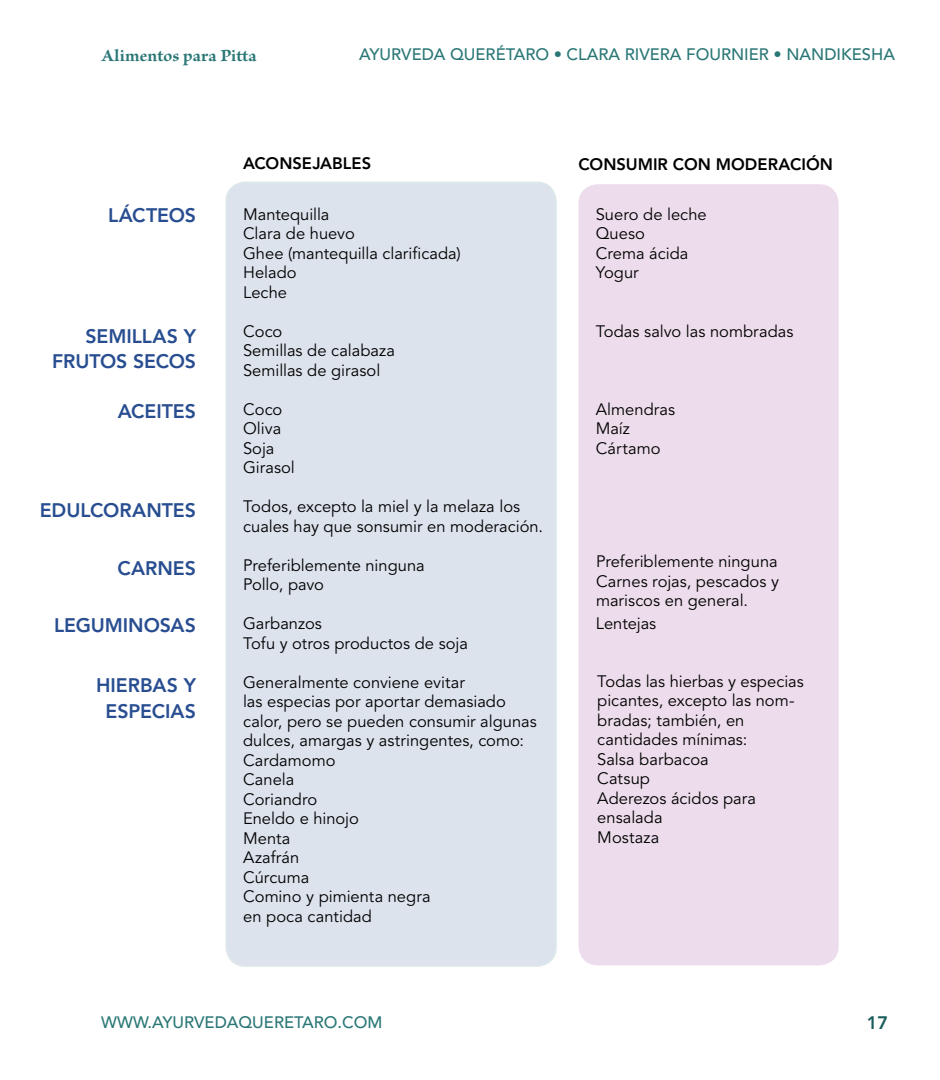
<style>
.page{position:relative;width:940px;height:1080px;background:#fff}
.page>*{position:absolute;margin:0;border:0;box-sizing:border-box;transform-origin:0 0}
.t1{font:800 19.5px/25.5px "Avenir LT Std";color:#284e91;text-align:right}
.t2{font:700 18px "Brioso Pro";letter-spacing:.005em;color:#2a7776}
.t3{font:800 18px "Avenir LT Std";color:#1a5d5b}
.t4{font:16.5px/19.5px "Avenir LT Std";color:#000}
.t5{font:500 16.5px "Avenir LT Std";color:#2a7776}
.t6{font:800 16.5px "Avenir LT Std";color:#000}
</style>
<div class="page">
<div style="left:578px;top:184px;width:260px;height:781px;background:#edddec;border-radius:19px"></div>
<div style="left:226px;top:182px;width:330px;height:784px;background:#dde3ed;border-radius:19px"></div>
<div style="left:225px;top:181px;width:332px;height:786px;border:2px solid #2a7776;border-radius:19px"></div>
<p class="t2" style="left:101px;top:46px;width:157px">Alimentos para Pitta</p>
<p class="t5" style="left:359px;top:45px;width:537px">AYURVEDA QUERÉTARO • CLARA RIVERA FOURNIER • NANDIKESHA</p>
<p class="t1" style="left:108px;top:203px;width:90px">LÁCTEOS</p>
<p class="t1" style="left:52px;top:323px;width:145px">SEMILLAS Y<br>FRUTOS SECOS</p>
<p class="t1" style="left:118px;top:398px;width:80px">ACEITES</p>
<p class="t1" style="left:40px;top:497px;width:158px">EDULCORANTES</p>
<p class="t1" style="left:117px;top:555px;width:80px">CARNES</p>
<p class="t1" style="left:54px;top:613px;width:143px">LEGUMINOSAS</p>
<p class="t1" style="left:96px;top:673px;width:101px;text-align:center">HIERBAS Y<br>ESPECIAS</p>
<p class="t6" style="left:243px;top:154px;width:130px">ACONSEJABLES</p>
<p class="t6" style="left:578px;top:155px;width:256px">CONSUMIR CON MODERACIÓN</p>
<p class="t4" style="left:243px;top:205px;width:88px">Mantequilla</p>
<p class="t4" style="left:596px;top:205px;width:112px">Suero de leche</p>
<p class="t4" style="left:243px;top:224px;width:113px">Clara de huevo</p>
<p class="t4" style="left:596px;top:224px;width:51px">Queso</p>
<p class="t4" style="left:243px;top:244px;width:219px">Ghee (mantequilla clarificada)</p>
<p class="t4" style="left:596px;top:244px;width:94px">Crema ácida</p>
<p class="t4" style="left:243px;top:263px;width:55px">Helado</p>
<p class="t4" style="left:595px;top:263px;width:44px">Yogur</p>
<p class="t4" style="left:243px;top:283px;width:45px">Leche</p>
<p class="t4" style="left:243px;top:322px;width:41px">Coco</p>
<p class="t4" style="left:596px;top:322px;width:199px">Todas salvo las nombradas</p>
<p class="t4" style="left:243px;top:341px;width:153px">Semillas de calabaza<br>Semillas de girasol</p>
<p class="t4" style="left:243px;top:400px;width:41px">Coco</p>
<p class="t4" style="left:596px;top:400px;width:81px">Almendras</p>
<p class="t4" style="left:243px;top:419px;width:40px">Oliva</p>
<p class="t4" style="left:596px;top:419px;width:36px">Maíz</p>
<p class="t4" style="left:243px;top:439px;width:33px">Soja</p>
<p class="t4" style="left:595px;top:439px;width:66px">Cártamo</p>
<p class="t4" style="left:243px;top:458px;width:53px">Girasol</p>
<p class="t4" style="left:243px;top:497px;width:301px">Todos, excepto la miel y la melaza los cuales hay que sonsumir en moderación.</p>
<p class="t4" style="left:243px;top:556px;width:183px">Preferiblemente ninguna<br>Pollo, pavo</p>
<p class="t4" style="left:243px;top:614px;width:80px">Garbanzos</p>
<p class="t4" style="left:595px;top:614px;width:62px">Lentejas</p>
<p class="t4" style="left:243px;top:634px;width:226px">Tofu y otros productos de soja</p>
<p class="t4" style="left:243px;top:673px;width:295px">Generalmente conviene evitar<br>las especias por aportar demasiado calor, pero se pueden consumir algunas dulces, amargas y astringentes, como:<br>Cardamomo<br>Canela<br>Coriandro<br>Eneldo e hinojo<br>Menta<br>Azafrán<br>Cúrcuma<br>Comino y pimienta negra<br>en poca cantidad</p>
<p class="t4" style="left:596px;top:552px;width:184px;text-align:justify">Preferiblemente ninguna Carnes rojas, pescados y mariscos en general.</p>
<p class="t4" style="left:597px;top:672px;width:208px">Todas las hierbas y especias picantes, excepto las nom&shy;bradas; también, en cantidades mínimas:<br>Salsa barbacoa<br>Catsup<br>Aderezos ácidos para ensalada<br>Mostaza</p>
<p class="t5" style="left:101px;top:1013px;width:283px">WWW.AYURVEDAQUERETARO.COM</p>
<p class="t3" style="left:867px;top:1012px;width:23px">17</p>
</div>
